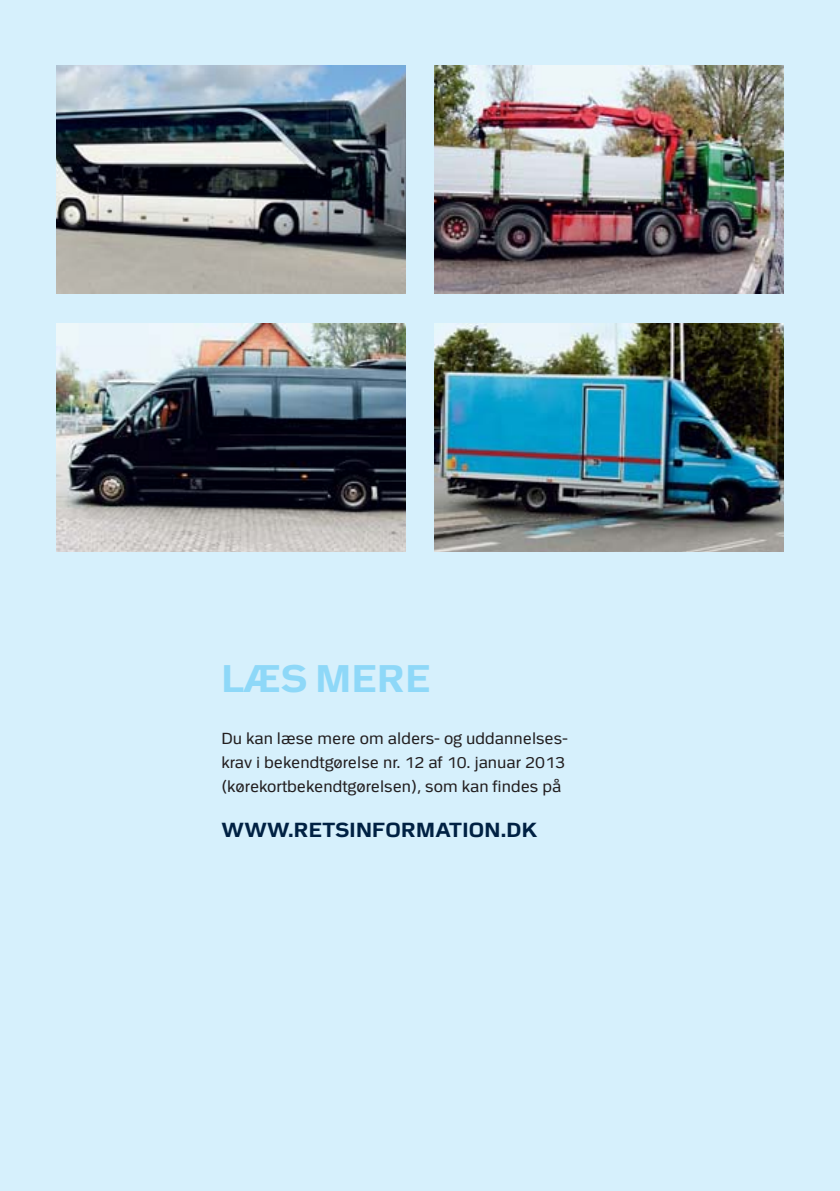
<style>
.page{position:relative;width:840px;height:1191px;background:#fff}
.page>*{position:absolute;margin:0;border:0;box-sizing:border-box;transform-origin:0 0}
.t1{font:700 38.6px "Politi";letter-spacing:.015em;color:#8ed8f8}
.t2{font:700 20.4px "Politi";letter-spacing:.015em;color:#002143}
.t3{font:16px/24px "Politi";color:#231f20}
</style>
<div class="page">
<div style="left:0;top:0;width:839px;height:1191px;background:#d6f0fc"></div>
<img style="left:57px;top:66px;width:348px;height:227px">
<img style="left:434px;top:323px;width:348px;height:228px">
<img style="left:434px;top:66px;width:348px;height:227px">
<img style="left:57px;top:323px;width:348px;height:228px">
<h1 class="t1" style="left:221px;top:664px;width:210px">LÆS MERE</h1>
<p class="t3" style="left:221px;top:728px;width:348px">Du kan læse mere om alders- og uddannelses&shy;krav i bekendtgørelse nr. 12 af 10. januar 2013 (kørekortbekendtgørelsen), som kan findes på</p>
<p class="t2" style="left:221px;top:822px;width:317px">WWW.RETSINFORMATION.DK</p>
</div>
